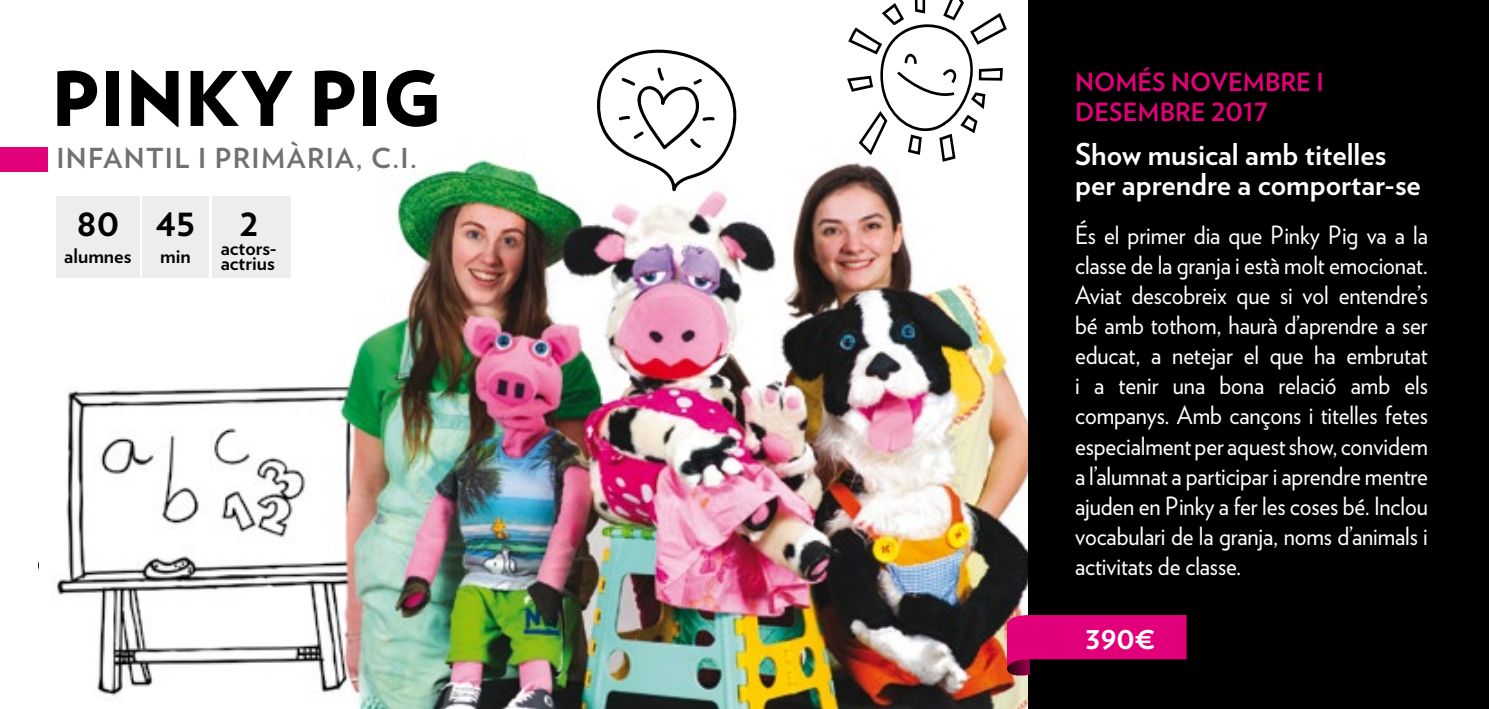
<style>
.page{position:relative;width:1489px;height:709px;background:#fff}
.page>*{position:absolute;margin:0;border:0;box-sizing:border-box;transform-origin:0 0}
.t1{font:900 75px "Verlag";color:#000}
.t2{font:700 40px "Verlag";color:#000}
.t3{font:700 32.5px "Verlag";color:#fff}
.t4{font:700 30px/30px "Verlag";color:#fff}
.t5{font:700 27.5px "Verlag";letter-spacing:.05em;color:#707172}
.t6{font:25px/30px "Verlag";letter-spacing:-.005em;color:#fff;text-align:justify;scale:.93 1}
.t7{font:700 25px/30px "Verlag";color:#e2007a}
.t8{font:700 20px/15px "Verlag";color:#000}
</style>
<div class="page">
<img style="left:40px;top:27px;width:988px;height:682px">
<div style="left:1028px;top:0;width:460px;height:709px;background:#000"></div>
<svg style="left:1002px;top:615px;width:184px;height:64px"></svg>
<svg style="left:596px;top:48px;width:143px;height:144px"></svg>
<svg style="left:847px;top:0;width:159px;height:162px"></svg>
<div style="left:0;top:147px;width:47px;height:24px;background:#e2007a"></div>
<div style="left:56px;top:197px;width:83px;height:81px;background:#eceded"></div>
<div style="left:212px;top:197px;width:79px;height:81px;background:#eceded"></div>
<div style="left:143px;top:197px;width:66px;height:81px;background:#eceded"></div>
<h1 class="t1" style="left:51px;top:37px;width:391px">PINKY PIG</h1>
<p class="t5" style="left:56px;top:136px;width:362px">INFANTIL I PRIMÀRIA, C.I.</p>
<h2 class="t2" style="left:76px;top:190px;width:44px">80</h2>
<p class="t8" style="left:64px;top:247px;width:69px">alumnes</p>
<h2 class="t2" style="left:156px;top:190px;width:41px">45</h2>
<p class="t8" style="left:160px;top:247px;width:32px">min</p>
<h2 class="t2" style="left:240px;top:190px;width:20px">2</h2>
<p class="t8" style="left:221px;top:239px;width:58px">actors&shy;actrius</p>
<p class="t7" style="left:1075px;top:66px;width:250px">NOMÉS NOVEMBRE I<br>DESEMBRE 2017</p>
<p class="t4" style="left:1075px;top:138px;width:347px">Show musical amb titelles per aprendre a comportar-se</p>
<p class="t6" style="left:1075px;top:218px;width:381px">És el primer dia que Pinky Pig va a la classe de la granja i està molt emocionat.<br>Aviat descobreix que si vol entendre’s bé amb tothom, haurà d’aprendre a ser educat, a netejar el que ha embrutat i a tenir una bona relació amb els companys. Amb cançons i titelles fetes especialment per aquest show, convidem a l’alumnat a participar i aprendre mentre ajuden en Pinky a fer les coses bé. Inclou vocabulari de la granja, noms d’animals i activitats de classe.</p>
<h3 class="t3" style="left:1085px;top:611px;width:72px">390€</h3>
</div>
